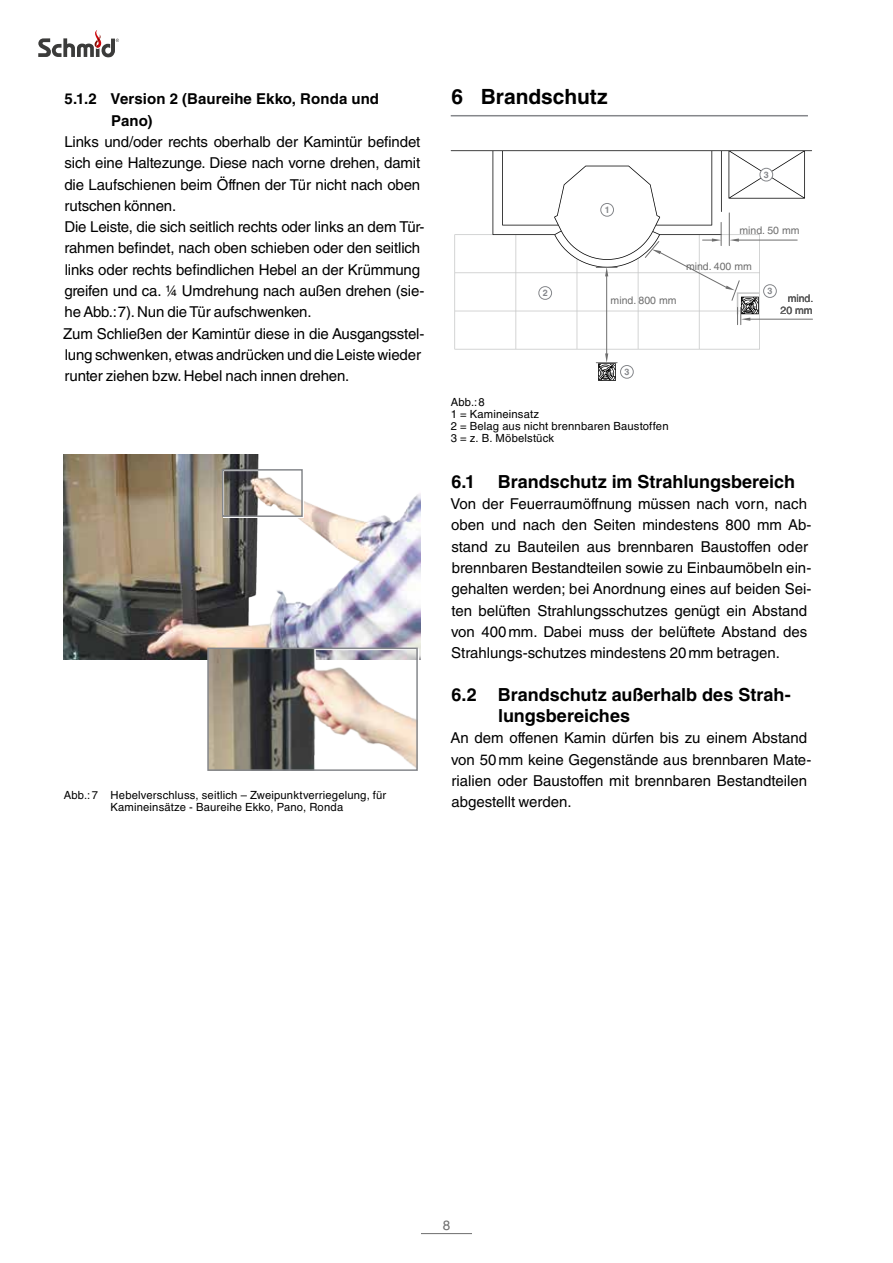
<style>
.page{position:relative;width:893px;height:1263px;background:#fff}
.page>*{position:absolute;margin:0;border:0;box-sizing:border-box;transform-origin:0 0}
.t1{font:700 21px "Helvetica LT Std";letter-spacing:-.005em;color:#000}
.t2{font:700 18px/21.3px "Helvetica LT Std";color:#000}
.t3{font:15px/21.3px "Helvetica LT Std";letter-spacing:-.01em;color:#000}
.t4{font:700 15px/21.3px "Helvetica LT Std";letter-spacing:.005em;color:#000}
.t5{font:13.5px "Helvetica LT Std";color:#6e6e6e}
.t6{font:11.25px/12px "Helvetica LT Std";letter-spacing:.015em;color:#000}
.t7{font:10.5px "Helvetica LT Std";color:#6e6e6e}
.t8{font:10.5px/12.6px "Helvetica LT Std";color:#000;text-align:right}
.t9{font:700 9px "Helvetica LT Std";color:#85878b}
</style>
<div class="page">
<hr style="left:421px;top:1233px;width:51px;height:1px;background:#6e6e6e">
<svg style="left:38px;top:30px;width:81px;height:27px"></svg>
<hr style="left:451px;top:115px;width:357px;height:1px;background:#85878b">
<svg style="left:451px;top:150px;width:361px;height:231px"></svg>
<img style="left:64px;top:455px;width:357px;height:204px">
<svg style="left:223px;top:470px;width:81px;height:48px"></svg>
<div style="left:222px;top:469px;width:81px;height:48px;border:2px solid #85878b"></div>
<img style="left:210px;top:650px;width:205px;height:118px">
<div style="left:207px;top:647px;width:211px;height:124px;border:2px solid #85878b"></div>
<p class="t4" style="left:111px;top:88px;width:269px;text-indent:-47px">5.1.2 Version 2 (Baureihe Ekko, Ronda und<br>Pano)</p>
<p class="t3" style="left:63px;top:131px;width:363px">Links und/oder rechts oberhalb der Kamintür befindet sich eine Haltezunge. Diese nach vorne drehen, damit die Laufschienen beim Öffnen der Tür nicht nach oben rutschen können.<br>Die Leiste, die sich seitlich rechts oder links an dem Tür&shy;rahmen befindet, nach oben schieben oder den seitlich links oder rechts befindlichen Hebel an der Krümmung greifen und ca. ¼ Umdrehung nach außen drehen (sie&shy;he Abb.:7). Nun die Tür aufschwenken.<br>Zum Schließen der Kamintür diese in die Ausgangsstel&shy;lung schwenken, etwas andrücken und die Leiste wieder runter ziehen bzw. Hebel nach innen drehen.</p>
<p class="t6" style="left:64px;top:789px;width:324px;text-align:center">Abb.:7 Hebelverschluss, seitlich – Zweipunktverriegelung, für<br>Kamineinsätze - Baureihe Ekko, Pano, Ronda</p>
<h1 class="t1" style="left:451px;top:84px;width:158px">6 Brandschutz</h1>
<p class="t9" style="left:605px;top:204px;width:7px">1</p>
<p class="t9" style="left:764px;top:169px;width:7px">3</p>
<p class="t7" style="left:739px;top:225px;width:62px">mind. 50 mm</p>
<p class="t7" style="left:686px;top:261px;width:67px">mind. 400 mm</p>
<p class="t9" style="left:543px;top:287px;width:7px">2</p>
<p class="t9" style="left:767px;top:286px;width:7px">3</p>
<p class="t7" style="left:611px;top:294px;width:67px">mind. 800 mm</p>
<p class="t8" style="left:781px;top:292px;width:34px">mind.<br>20 mm</p>
<p class="t9" style="left:624px;top:366px;width:7px">3</p>
<p class="t6" style="left:451px;top:396px;width:219px">Abb.:8<br>1 = Kamineinsatz<br>2 = Belag aus nicht brennbaren Baustoffen<br>3 = z. B. Möbelstück</p>
<p class="t2" style="left:451px;top:470px;width:25px">6.1</p>
<p class="t2" style="left:498px;top:470px;width:299px">Brandschutz im Strahlungsbereich</p>
<p class="t3" style="left:451px;top:493px;width:362px">Von der Feuerraumöffnung müssen nach vorn, nach oben und nach den Seiten mindestens 800 mm Ab&shy;stand zu Bauteilen aus brennbaren Baustoffen oder brennbaren Bestandteilen sowie zu Einbaumöbeln ein&shy;gehalten werden; bei Anordnung eines auf beiden Sei&shy;ten belüften Strahlungsschutzes genügt ein Abstand von 400mm. Dabei muss der belüftete Abstand des Strahlungs-schutzes mindestens 20mm betragen.</p>
<p class="t2" style="left:498px;top:683px;width:294px;text-indent:-47px">6.2 Brandschutz außerhalb des Strah&shy;lungsbereiches</p>
<p class="t3" style="left:450px;top:727px;width:362px">An dem offenen Kamin dürfen bis zu einem Abstand von 50mm keine Gegenstände aus brennbaren Mate&shy;rialien oder Baustoffen mit brennbaren Bestandteilen abgestellt werden.</p>
<p class="t5" style="left:443px;top:1217px;width:9px">8</p>
</div>
